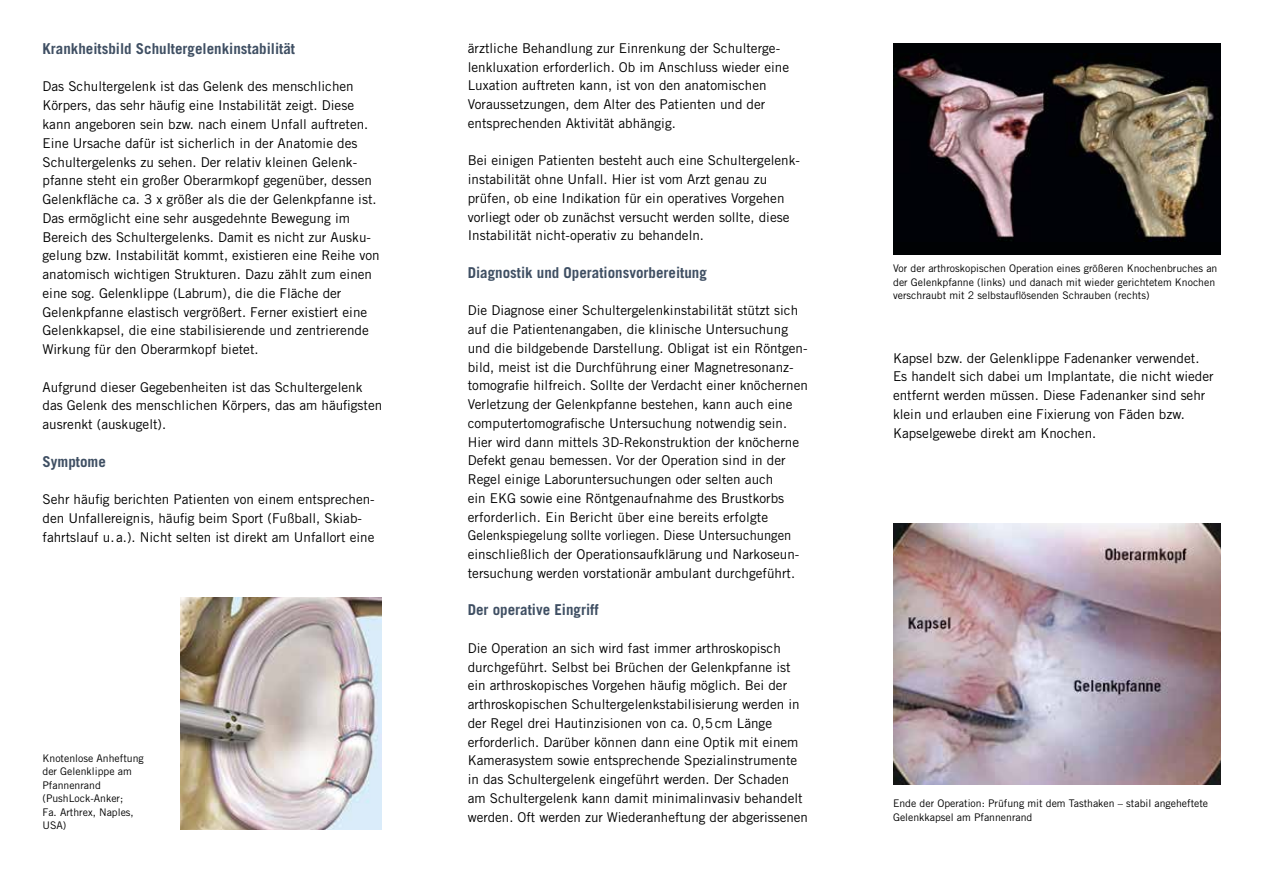
<style>
.page{position:relative;width:1263px;height:893px;background:#fff}
.page>*{position:absolute;margin:0;border:0;box-sizing:border-box;transform-origin:0 0}
.t1{font:700 15px "Trade Gothic LT Std";color:#3f4f63}
.t2{font:13.5px/18.8px "Trade Gothic LT Std";color:#000}
.t3{font:10.5px/13.5px "Trade Gothic LT Std";color:#000}
</style>
<div class="page">
<img style="left:180px;top:597px;width:201px;height:232px">
<img style="left:893px;top:523px;width:327px;height:262px">
<div style="left:893px;top:43px;width:327px;height:211px;background:#000204"></div>
<img style="left:893px;top:53px;width:321px;height:188px">
<p class="t1" style="left:43px;top:39px;width:254px">Krankheitsbild Schultergelenkinstabilität</p>
<p class="t2" style="left:43px;top:77px;width:339px">Das Schultergelenk ist das Gelenk des menschlichen Körpers, das sehr häufig eine Instabilität zeigt. Diese kann angeboren sein bzw. nach einem Unfall auftreten.<br>Eine Ursache dafür ist sicherlich in der Anatomie des Schultergelenks zu sehen. Der relativ kleinen Gelenk&shy;pfanne steht ein großer Oberarmkopf gegenüber, dessen Gelenkfläche ca. 3 x größer als die der Gelenkpfanne ist.<br>Das ermöglicht eine sehr ausgedehnte Bewegung im Bereich des Schultergelenks. Damit es nicht zur Ausku&shy;gelung bzw. Instabilität kommt, existieren eine Reihe von anatomisch wichtigen Strukturen. Dazu zählt zum einen eine sog. Gelenklippe (Labrum), die die Fläche der Gelenkpfanne elastisch vergrößert. Ferner existiert eine Gelenkkapsel, die eine stabilisierende und zentrierende Wirkung für den Oberarmkopf bietet.</p>
<p class="t2" style="left:43px;top:377px;width:341px">Aufgrund dieser Gegebenheiten ist das Schultergelenk das Gelenk des menschlichen Körpers, das am häufigsten ausrenkt (auskugelt).</p>
<p class="t1" style="left:43px;top:452px;width:65px">Symptome</p>
<p class="t2" style="left:43px;top:490px;width:334px">Sehr häufig berichten Patienten von einem entsprechen&shy;den Unfallereignis, häufig beim Sport (Fußball, Skiab&shy;fahrtslauf u. a.). Nicht selten ist direkt am Unfallort eine</p>
<p class="t3" style="left:43px;top:751px;width:103px">Knotenlose Anheftung der Gelenklippe am<br>Pfannenrand (PushLock-Anker;<br>Fa. Arthrex, Naples,<br>USA)</p>
<p class="t2" style="left:468px;top:39px;width:323px">ärztliche Behandlung zur Einrenkung der Schulterge&shy;lenkluxation erforderlich. Ob im Anschluss wieder eine Luxation auftreten kann, ist von den anatomischen Voraussetzungen, dem Alter des Patienten und der entsprechenden Aktivität abhängig.</p>
<p class="t2" style="left:468px;top:151px;width:334px">Bei einigen Patienten besteht auch eine Schultergelenk&shy;instabilität ohne Unfall. Hier ist vom Arzt genau zu prüfen, ob eine Indikation für ein operatives Vorgehen vorliegt oder ob zunächst versucht werden sollte, diese Instabilität nicht-operativ zu behandeln.</p>
<p class="t1" style="left:468px;top:263px;width:241px">Diagnostik und Operationsvorbereitung</p>
<p class="t2" style="left:468px;top:301px;width:342px">Die Diagnose einer Schultergelenkinstabilität stützt sich auf die Patientenangaben, die klinische Untersuchung und die bildgebende Darstellung. Obligat ist ein Röntgen&shy;bild, meist ist die Durchführung einer Magnetresonanz&shy;tomografie hilfreich. Sollte der Verdacht einer knöchernen Verletzung der Gelenkpfanne bestehen, kann auch eine computertomografische Untersuchung notwendig sein.<br>Hier wird dann mittels 3D-Rekonstruktion der knöcherne Defekt genau bemessen. Vor der Operation sind in der Regel einige Laboruntersuchungen oder selten auch<br>ein EKG sowie eine Röntgenaufnahme des Brustkorbs erforderlich. Ein Bericht über eine bereits erfolgte Gelenkspiegelung sollte vorliegen. Diese Untersuchungen einschließlich der Operationsaufklärung und Narkoseun&shy;tersuchung werden vorstationär ambulant durchgeführt.</p>
<p class="t1" style="left:468px;top:601px;width:132px">Der operative Eingriff</p>
<p class="t2" style="left:468px;top:639px;width:342px">Die Operation an sich wird fast immer arthroskopisch durchgeführt. Selbst bei Brüchen der Gelenkpfanne ist ein arthroskopisches Vorgehen häufig möglich. Bei der arthroskopischen Schultergelenkstabilisierung werden in der Regel drei Hautinzisionen von ca. 0,5cm Länge erforderlich. Darüber können dann eine Optik mit einem Kamerasystem sowie entsprechende Spezialinstrumente in das Schultergelenk eingeführt werden. Der Schaden am Schultergelenk kann damit minimalinvasiv behandelt werden. Oft werden zur Wiederanheftung der abgerissenen</p>
<p class="t3" style="left:893px;top:262px;width:326px">Vor der arthroskopischen Operation eines größeren Knochenbruches an der Gelenkpfanne (links) und danach mit wieder gerichtetem Knochen verschraubt mit 2 selbstauflösenden Schrauben (rechts)</p>
<p class="t2" style="left:893px;top:348px;width:322px">Kapsel bzw. der Gelenklippe Fadenanker verwendet.<br>Es handelt sich dabei um Implantate, die nicht wieder entfernt werden müssen. Diese Fadenanker sind sehr klein und erlauben eine Fixierung von Fäden bzw.<br>Kapselgewebe direkt am Knochen.</p>
<p class="t3" style="left:893px;top:796px;width:317px">Ende der Operation: Prüfung mit dem Tasthaken – stabil angeheftete<br>Gelenkkapsel am Pfannenrand</p>
</div>
